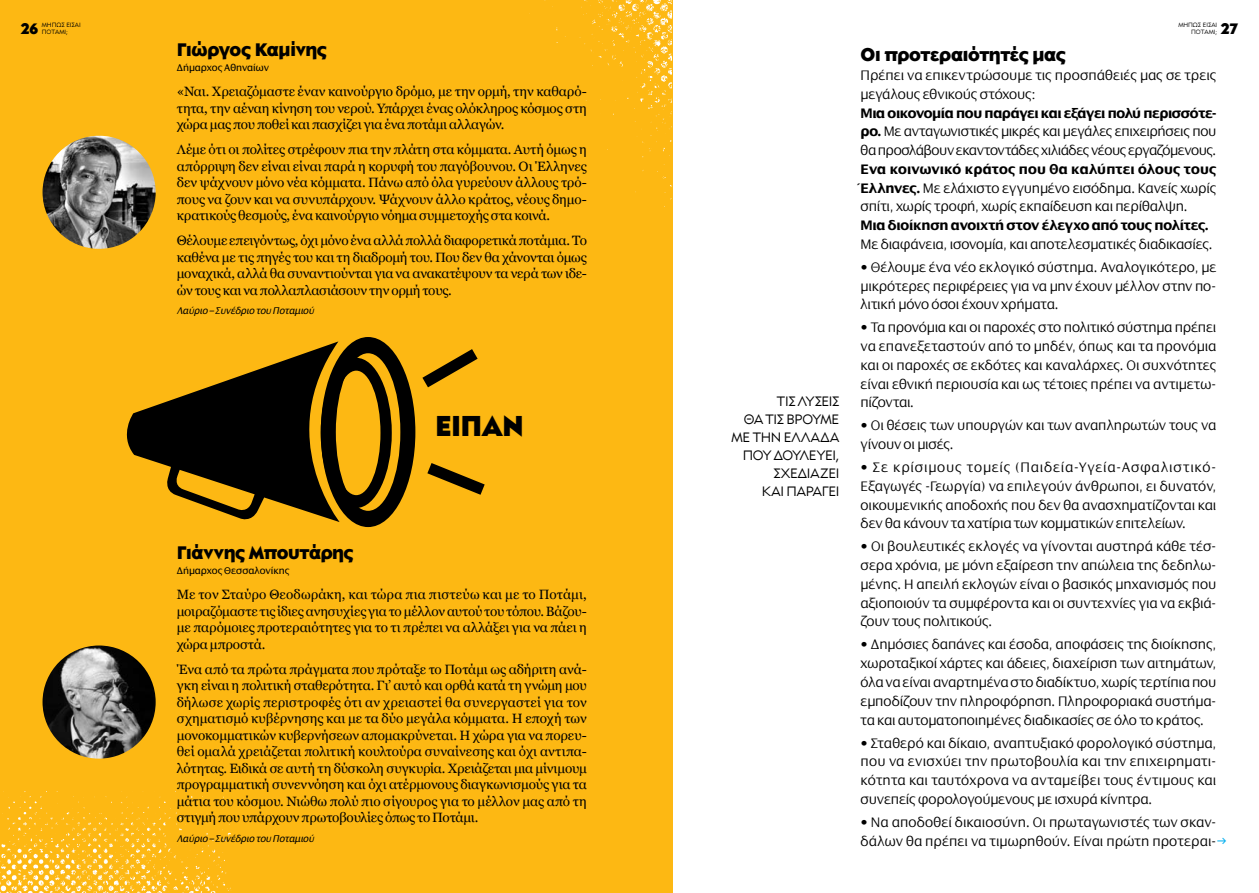
<style>
.page{position:relative;width:1259px;height:893px;background:#fff}
.page>*{position:absolute;margin:0;border:0;box-sizing:border-box;transform-origin:0 0}
.t1{font:28.5px "Nivea Bold GR";color:#000}
.t2{font:18px "Nivea Bold GR";letter-spacing:-.015em;color:#000}
.t3{font:15px "Nivea Bold GR";color:#000}
.t4{font:300 14.85px/18.8px "Vialog";letter-spacing:-.005em;color:#000;text-align:justify}
.t5{font:700 14.85px "Vialog";letter-spacing:-.01em;color:#000}
.t6{font:13.5px/16.5px "Georgia";letter-spacing:-.015em;color:#000;text-align:justify}
.t7{font:13.5px/18px "Nivea Light GR";letter-spacing:-.025em;color:#000;text-align:right}
.t8{font:italic 10.5px "Vialog";color:#000}
.t9{font:10.5px "Vialog";color:#000}
.t10{font:6.15px/6.6px "Nivea Light GR";color:#000;text-align:right}
.s1{font-weight:700}
.s2{font-family:"Fedra Sans Pro";font-weight:400;font-size:13.5px;color:#00aeef}
</style>
<div class="page">
<div style="left:0;top:0;width:672px;height:893px;background:#fdb813"></div>
<svg style="left:529px;top:0;width:143px;height:207px"></svg>
<svg style="left:0;top:791px;width:231px;height:102px"></svg>
<img style="left:43px;top:645px;width:113px;height:114px;border-radius:57px">
<img style="left:43px;top:136px;width:113px;height:113px;border-radius:57px">
<svg style="left:427px;top:463px;width:58px;height:32px"></svg>
<svg style="left:422px;top:349px;width:55px;height:38px"></svg>
<svg style="left:126px;top:337px;width:289px;height:190px"></svg>
<p class="t3" style="left:21px;top:19px;width:19px">26</p>
<p class="t10" style="left:42px;top:22px;width:40px;text-align:left">μηπως εισαι ποταμι;</p>
<p class="t2" style="left:177px;top:38px;width:151px">Γιώργος Καμίνης</p>
<p class="t9" style="left:177px;top:62px;width:94px">Δήμαρχος Αθηναίων</p>
<p class="t6" style="left:177px;top:83px;width:412px">«Ναι. Χρειαζόμαστε έναν καινούργιο δρόμο, με την ορμή, την καθαρό&shy;τητα, την αέναη κίνηση του νερού. Υπάρχει ένας ολόκληρος κόσμος στη χώρα μας που ποθεί και πασχίζει για ένα ποτάμι αλλαγών.</p>
<p class="t6" style="left:177px;top:141px;width:412px">Λέμε ότι οι πολίτες στρέφουν πια την πλάτη στα κόμματα. Αυτή όμως η απόρριψη δεν είναι είναι παρά η κορυφή του παγόβουνου. Οι Έλληνες δεν ψάχνουν μόνο νέα κόμματα. Πάνω από όλα γυρεύουν άλλους τρό&shy;πους να ζουν και να συνυπάρχουν. Ψάχνουν άλλο κράτος, νέους δημο&shy;κρατικούς θεσμούς, ένα καινούργιο νόημα συμμετοχής στα κοινά.</p>
<p class="t6" style="left:177px;top:232px;width:412px">Θέλουμε επειγόντως, όχι μόνο ένα αλλά πολλά διαφορετικά ποτάμια. Το καθένα με τις πηγές του και τη διαδρομή του. Που δεν θα χάνονται όμως μοναχικά, αλλά θα συναντιούνται για να ανακατέψουν τα νερά των ιδε&shy;ών τους και να πολλαπλασιάσουν την ορμή τους.</p>
<p class="t8" style="left:177px;top:305px;width:139px">Λαύριο – Συνέδριο του Ποταμιού</p>
<h1 class="t1" style="left:435px;top:407px;width:90px">Είπαν</h1>
<p class="t2" style="left:177px;top:542px;width:178px">Γιάννης Μπουτάρης</p>
<p class="t9" style="left:177px;top:566px;width:114px">Δήμαρχος Θεσσαλονίκης</p>
<p class="t6" style="left:177px;top:587px;width:412px">Με τον Σταύρο Θεοδωράκη, και τώρα πια πιστεύω και με το Ποτάμι, μοιραζόμαστε τις ίδιες ανησυχίες για το μέλλον αυτού του τόπου. Βάζου&shy;με παρόμοιες προτεραιότητες για το τι πρέπει να αλλάξει για να πάει η χώρα μπροστά.</p>
<p class="t6" style="left:177px;top:661px;width:412px">Ένα από τα πρώτα πράγματα που πρόταξε το Ποτάμι ως αδήριτη ανά&shy;γκη είναι η πολιτική σταθερότητα. Γι’ αυτό και ορθά κατά τη γνώμη μου δήλωσε χωρίς περιστροφές ότι αν χρειαστεί θα συνεργαστεί για τον σχηματισμό κυβέρνησης και με τα δύο μεγάλα κόμματα. Η εποχή των μονοκομματικών κυβερνήσεων απομακρύνεται. Η χώρα για να πορευ&shy;θεί ομαλά χρειάζεται πολιτική κουλτούρα συναίνεσης και όχι αντιπα&shy;λότητας. Ειδικά σε αυτή τη δύσκολη συγκυρία. Χρειάζεται μια μίνιμουμ προγραμματική συνεννόηση και όχι ατέρμονους διαγκωνισμούς για τα μάτια του κόσμου. Νιώθω πολύ πιο σίγουρος για το μέλλον μας από τη στιγμή που υπάρχουν πρωτοβουλίες όπως το Ποτάμι.</p>
<p class="t8" style="left:177px;top:833px;width:139px">Λαύριο – Συνέδριο του Ποταμιού</p>
<p class="t7" style="left:731px;top:392px;width:109px">Τις λύσεις<br>θα τις βρούμε με την Ελλάδα που δουλεύει, σχεδιάζει<br>και παράγει</p>
<p class="t10" style="left:1178px;top:22px;width:40px">μηπως εισαι<br>Π οταμι;</p>
<p class="t3" style="left:1220px;top:19px;width:19px">27</p>
<p class="t2" style="left:860px;top:43px;width:206px">Οι προτεραιότητές μας</p>
<p class="t4" style="left:860px;top:66px;width:357px">Πρέπει να επικεντρώσουμε τις προσπάθειές μας σε τρεις μεγάλους εθνικούς στόχους:</p>
<p class="t4" style="left:860px;top:104px;width:357px"><span class="s1">Μια οικονομία που παράγει και εξάγει πολύ περισσότε&shy;ρο.</span> Με ανταγωνιστικές μικρές και μεγάλες επιχειρήσεις που θα προσλάβουν εκαντοντάδες χιλιάδες νέους εργαζόμενους.</p>
<p class="t4" style="left:860px;top:160px;width:357px"><span class="s1">Ενα κοινωνικό κράτος που θα καλύπτει όλους τους Έλληνες.</span> Με ελάχιστο εγγυημένο εισόδημα. Κανείς χωρίς σπίτι, χωρίς τροφή, χωρίς εκπαίδευση και περίθαλψη.</p>
<p class="t5" style="left:860px;top:218px;width:350px">Μια διοίκηση ανοιχτή στον έλεγχο από τους πολίτες.</p>
<p class="t4" style="left:860px;top:235px;width:353px">Με διαφάνεια, ισονομία, και αποτελεσματικές διαδικασίες.</p>
<p class="t4" style="left:860px;top:258px;width:357px">• Θέλουμε ένα νέο εκλογικό σύστημα. Αναλογικότερο, με μικρότερες περιφέρειες για να μην έχουν μέλλον στην πο&shy;λιτική μόνο όσοι έχουν χρήματα.</p>
<p class="t4" style="left:860px;top:319px;width:357px">• Τα προνόμια και οι παροχές στο πολιτικό σύστημα πρέπει να επανεξεταστούν από το μηδέν, όπως και τα προνόμια και οι παροχές σε εκδότες και καναλάρχες. Οι συχνότητες είναι εθνική περιουσία και ως τέτοιες πρέπει να αντιμετω&shy;πίζονται.</p>
<p class="t4" style="left:860px;top:417px;width:357px">• Οι θέσεις των υπουργών και των αναπληρωτών τους να γίνουν οι μισές.</p>
<p class="t4" style="left:860px;top:458px;width:357px">• Σε κρίσιμους τομείς (Παιδεία-Υγεία-Ασφαλιστικό-Εξαγωγές -Γεωργία) να επιλεγούν άνθρωποι, ει δυνατόν, οικουμενικής αποδοχής που δεν θα ανασχηματίζονται και δεν θα κάνουν τα χατίρια των κομματικών επιτελείων.</p>
<p class="t4" style="left:860px;top:538px;width:357px">• Οι βουλευτικές εκλογές να γίνονται αυστηρά κάθε τέσ&shy;σερα χρόνια, με μόνη εξαίρεση την απώλεια της δεδηλω&shy;μένης. Η απειλή εκλογών είναι ο βασικός μηχανισμός που αξιοποιούν τα συμφέροντα και οι συντεχνίες για να εκβιά&shy;ζουν τους πολιτικούς.</p>
<p class="t4" style="left:860px;top:636px;width:357px">• Δημόσιες δαπάνες και έσοδα, αποφάσεις της διοίκησης, χωροταξικοί χάρτες και άδειες, διαχείριση των αιτημάτων, όλα να είναι αναρτημένα στο διαδίκτυο, χωρίς τερτίπια που εμποδίζουν την πληροφόρηση. Πληροφοριακά συστήμα&shy;τα και αυτοματοποιημένες διαδικασίες σε όλο το κράτος.</p>
<p class="t4" style="left:860px;top:734px;width:357px">• Σταθερό και δίκαιο, αναπτυξιακό φορολογικό σύστημα, που να ενισχύει την πρωτοβουλία και την επιχειρηματι&shy;κότητα και ταυτόχρονα να ανταμείβει τους έντιμους και συνεπείς φορολογούμενους με ισχυρά κίνητρα.</p>
<p class="t4" style="left:860px;top:813px;width:368px">• Να αποδοθεί δικαιοσύνη. Οι πρωταγωνιστές των σκαν&shy;δάλων θα πρέπει να τιμωρηθούν. Είναι πρώτη προτεραι-<span class="s2">→</span></p>
</div>
